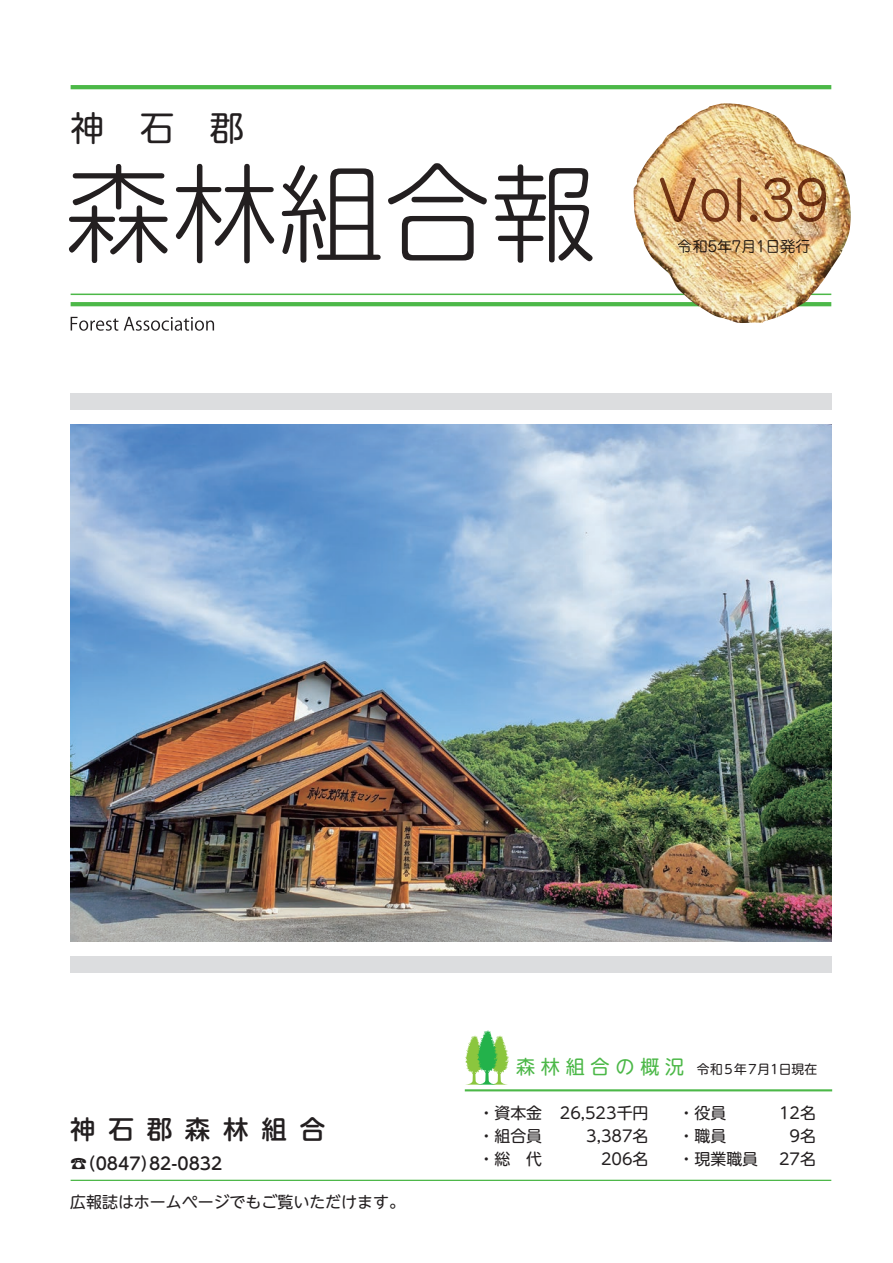
<style>
.page{position:relative;width:893px;height:1263px;background:#fff}
.page>*{position:absolute;margin:0;border:0;box-sizing:border-box;transform-origin:0 0}
.t1{font:300 106.35px "UD Shin M Go Pro";color:#231f20}
.t2{font:53.85px "Jun 201 Pro";color:#7b4429}
.t3{font:34.05px "UD Shin M Go Pr 6 N";color:#231f20}
.t4{font:500 25.5px "UD Shin M Go Pr 6 N";letter-spacing:.5em;color:#231f20}
.t5{font:19.2px "UD Shin M Go Pr 6 N";letter-spacing:.3em;color:#4cb848}
.t6{font:500 16.95px "UD Shin M Go Pr 6 N";color:#231f20}
.t7{font:15.9px "UD Shin M Go Pr 6 N";color:#231f20}
.t8{font:14.85px "Jun 201 Pro";color:#231f20}
.t9{font:12.75px "UD Shin M Go Pr 6 N";letter-spacing:-.065em;color:#231f20}
</style>
<div class="page">
<img style="left:71px;top:424px;width:760px;height:517px">
<hr style="left:465px;top:1089px;width:367px;height:2px;background:#4cb848">
<svg style="left:465px;top:1030px;width:44px;height:55px"></svg>
<div style="left:71px;top:956px;width:761px;height:16px;background:#dcdddf"></div>
<div style="left:71px;top:393px;width:761px;height:16px;background:#dcdddf"></div>
<hr style="left:71px;top:85px;width:760px;height:4px;background:#4cb848">
<hr style="left:71px;top:302px;width:760px;height:4px;background:#4cb848">
<hr style="left:71px;top:294px;width:760px;height:1px;background:#4cb848">
<img style="left:633px;top:103px;width:218px;height:220px">
<svg style="left:71px;top:317px;width:47px;height:14px"></svg>
<svg style="left:124px;top:317px;width:90px;height:14px"></svg>
<hr style="left:71px;top:1180px;width:760px;height:1px;background:#4cb848">
<h3 class="t3" style="left:71px;top:100px;width:175px">神石郡</h3>
<h1 class="t1" style="left:66px;top:128px;width:533px">森林組合報</h1>
<h2 class="t2" style="left:657px;top:158px;width:173px">Vol.39</h2>
<p class="t8" style="left:678px;top:234px;width:134px">令和5年7月1日発行</p>
<h3 class="t4" style="left:70px;top:1108px;width:257px">神石郡森林組合</h3>
<p class="t6" style="left:70px;top:1149px;width:154px">☎（0847）82-0832</p>
<p class="t7" style="left:70px;top:1189px;width:336px">広報誌はホームページでもご覧いただけます。</p>
<p class="t5" style="left:516px;top:1050px;width:170px">森林組合の概況</p>
<p class="t7" style="left:478px;top:1099px;width:172px">・資本金 26,523千円</p>
<p class="t7" style="left:678px;top:1099px;width:49px">・役員</p>
<p class="t7" style="left:779px;top:1099px;width:38px">12名</p>
<p class="t7" style="left:478px;top:1123px;width:65px">・組合員</p>
<p class="t7" style="left:586px;top:1123px;width:64px">3,387名</p>
<p class="t7" style="left:678px;top:1123px;width:49px">・職員</p>
<p class="t7" style="left:789px;top:1123px;width:28px">9名</p>
<p class="t7" style="left:478px;top:1146px;width:65px">・総　代</p>
<p class="t7" style="left:601px;top:1146px;width:49px">206名</p>
<p class="t7" style="left:678px;top:1146px;width:81px">・現業職員</p>
<p class="t7" style="left:779px;top:1146px;width:38px">27名</p>
<p class="t9" style="left:697px;top:1059px;width:122px">令和５年７月１日現在</p>
</div>
